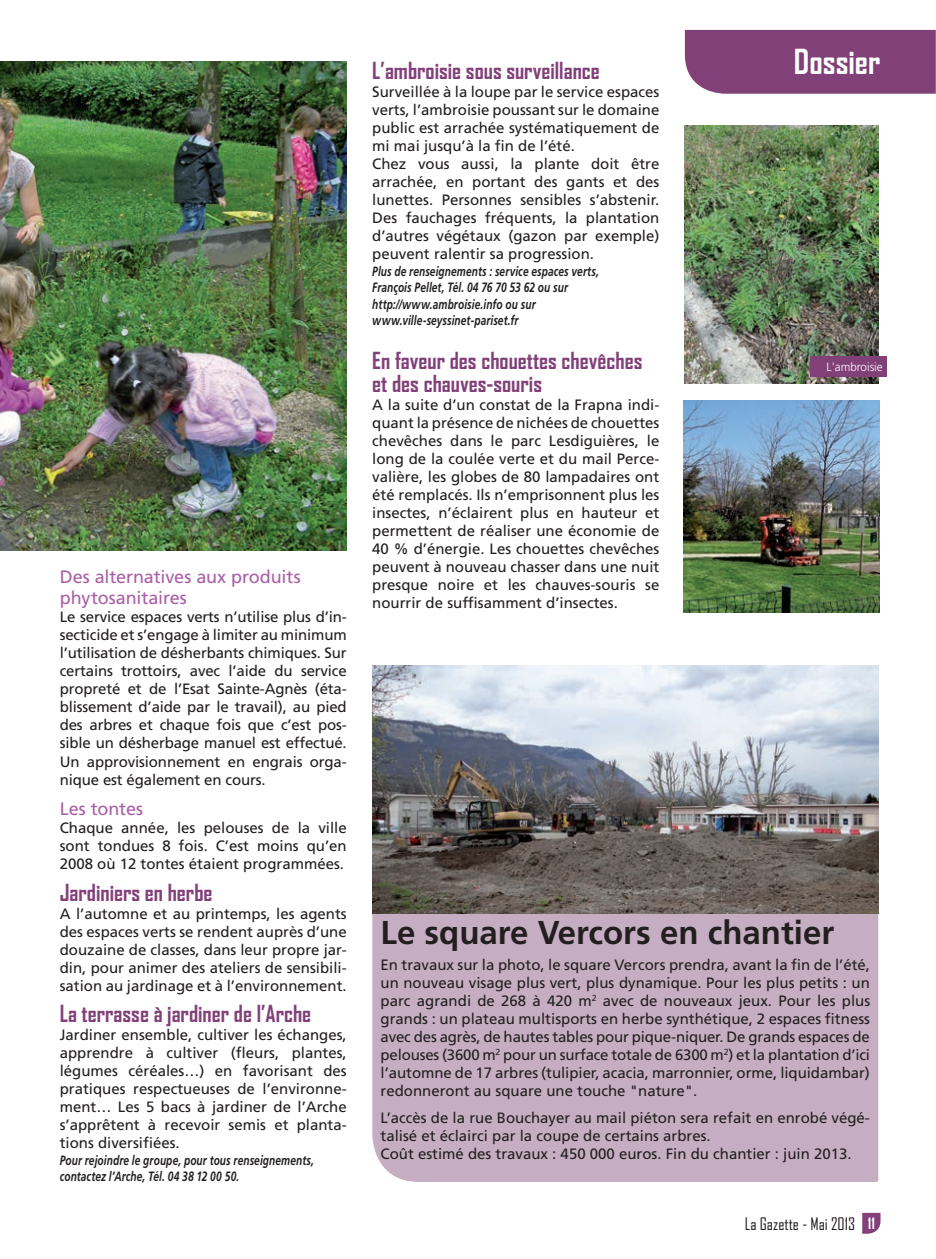
<style>
.page{position:relative;width:936px;height:1259px;background:#fff}
.page>*{position:absolute;margin:0;border:0;box-sizing:border-box;transform-origin:0 0}
.t1{font:700 33px "Frutiger LT Std";color:#231f20}
.t2{font:700 33px "Agency FB";color:#fff}
.t3{font:700 22.5px/22.5px "Agency FB";color:#824079}
.t4{font:18px/21.6px "Frutiger LT Std";letter-spacing:-.005em;color:#aa5fa6}
.t5{font:16.5px "Agency FB";color:#231f20}
.t6{font:15px/18px "Frutiger LT Std";color:#231f20;text-align:justify}
.t7{font:700 15px "Agency FB";color:#fff}
.t8{font:italic 700 13.5px/16.5px "Frutiger LT Std";letter-spacing:.01em;color:#231f20;scale:.75 1}
.t9{font:300 12px "Frutiger LT Std";color:#fff}
</style>
<div class="page">
<img style="left:0;top:62px;width:347px;height:488px">
<div style="left:372px;top:913px;width:506px;height:268px;background:#c6aec2"></div>
<img style="left:372px;top:666px;width:506px;height:247px">
<img style="left:685px;top:126px;width:193px;height:257px">
<div style="left:810px;top:356px;width:77px;height:20px;background:#824079"></div>
<img style="left:684px;top:400px;width:195px;height:212px">
<div style="left:685px;top:30px;width:251px;height:64px;background:#824079"></div>
<svg style="left:862px;top:1212px;width:18px;height:21px"></svg>
<p class="t4" style="left:60px;top:565px;width:243px">Des alternatives aux produits phytosanitaires</p>
<p class="t6" style="left:60px;top:608px;width:289px">Le service espaces verts n’utilise plus d’in&shy;secticide et s’engage à limiter au minimum l’utilisation de désherbants chimiques. Sur certains trottoirs, avec l’aide du service propreté et de l’Esat Sainte-Agnès (éta&shy;blissement d’aide par le travail), au pied des arbres et chaque fois que c’est pos&shy;sible un désherbage manuel est effectué.<br>Un approvisionnement en engrais orga&shy;nique est également en cours.</p>
<p class="t4" style="left:60px;top:798px;width:85px">Les tontes</p>
<p class="t6" style="left:60px;top:818px;width:288px">Chaque année, les pelouses de la ville sont tondues 8 fois. C’est moins qu’en 2008 où 12 tontes étaient programmées.</p>
<h2 class="t3" style="left:60px;top:880px;width:154px">Jardiniers en herbe</h2>
<p class="t6" style="left:60px;top:904px;width:289px">A l’automne et au printemps, les agents des espaces verts se rendent auprès d’une douzaine de classes, dans leur propre jar&shy;din, pour animer des ateliers de sensibili&shy;sation au jardinage et à l’environnement.</p>
<h2 class="t3" style="left:60px;top:1001px;width:253px">La terrasse à jardiner de l’Arche</h2>
<p class="t6" style="left:60px;top:1025px;width:289px">Jardiner ensemble, cultiver les échanges, apprendre à cultiver (fleurs, plantes, légumes céréales…) en favorisant des pratiques respectueuses de l’environne&shy;ment… Les 5 bacs à jardiner de l’Arche s’apprêtent à recevoir semis et planta&shy;tions diversifiées.</p>
<p class="t8" style="left:60px;top:1151px;width:340px">Pour rejoindre le groupe, pour tous renseignements, contactez l’Arche, Tél. 04 38 12 00 50.</p>
<h2 class="t3" style="left:372px;top:59px;width:229px">L’ambroisie sous surveillance</h2>
<p class="t6" style="left:372px;top:83px;width:289px;text-align:left">Surveillée à la loupe par le service espaces verts, l’ambroisie poussant sur le domaine public est arrachée systématiquement de mi mai jusqu’à la fin de l’été.<br>Chez vous aussi, la plante doit être arrachée, en portant des gants et des lunettes. Personnes sensibles s’abstenir.<br>Des fauchages fréquents, la plantation d’autres végétaux (gazon par exemple) peuvent ralentir sa progression.</p>
<p class="t8" style="left:372px;top:263px;width:304px">Plus de renseignements : service espaces verts, François Pellet, Tél. 04 76 70 53 62 ou sur http://www.ambroisie.info ou sur www.ville-seyssinet-pariset.fr</p>
<h2 class="t3" style="left:372px;top:349px;width:272px">En faveur des chouettes chevêches et des chauves-souris</h2>
<p class="t6" style="left:372px;top:395px;width:289px">A la suite d’un constat de la Frapna indi&shy;quant la présence de nichées de chouettes chevêches dans le parc Lesdiguières, le long de la coulée verte et du mail Perce&shy;valière, les globes de 80 lampadaires ont été remplacés. Ils n’emprisonnent plus les insectes, n’éclairent plus en hauteur et permettent de réaliser une économie de 40 % d’énergie. Les chouettes chevêches peuvent à nouveau chasser dans une nuit presque noire et les chauves-souris se nourrir de suffisamment d’insectes.</p>
<h1 class="t2" style="left:794px;top:41px;width:88px">Dossier</h1>
<p class="t9" style="left:826px;top:360px;width:58px">L'ambroisie</p>
<h1 class="t1" style="left:381px;top:912px;width:455px">Le square Vercors en chantier</h1>
<p class="t6" style="left:381px;top:956px;width:491px">En travaux sur la photo, le square Vercors prendra, avant la fin de l’été, un nouveau visage plus vert, plus dynamique. Pour les plus petits : un parc agrandi de 268 à 420 m<sup>2</sup> avec de nouveaux jeux. Pour les plus grands : un plateau multisports en herbe synthétique, 2 espaces fitness avec des agrès, de hautes tables pour pique-niquer. De grands espaces de pelouses (3600 m<sup>2</sup> pour un surface totale de 6300 m<sup>2</sup>) et la plantation d’ici l’automne de 17 arbres (tulipier, acacia, marronnier, orme, liquidambar) redonneront au square une touche "nature".</p>
<p class="t6" style="left:381px;top:1108px;width:491px;text-align:left">L’accès de la rue Bouchayer au mail piéton sera refait en enrobé végé&shy;talisé et éclairci par la coupe de certains arbres.<br>Coût estimé des travaux : 450 000 euros. Fin du chantier : juin 2013.</p>
<p class="t5" style="left:745px;top:1213px;width:112px">La Gazette - Mai 2013</p>
<p class="t7" style="left:868px;top:1213px;width:9px">11</p>
</div>
